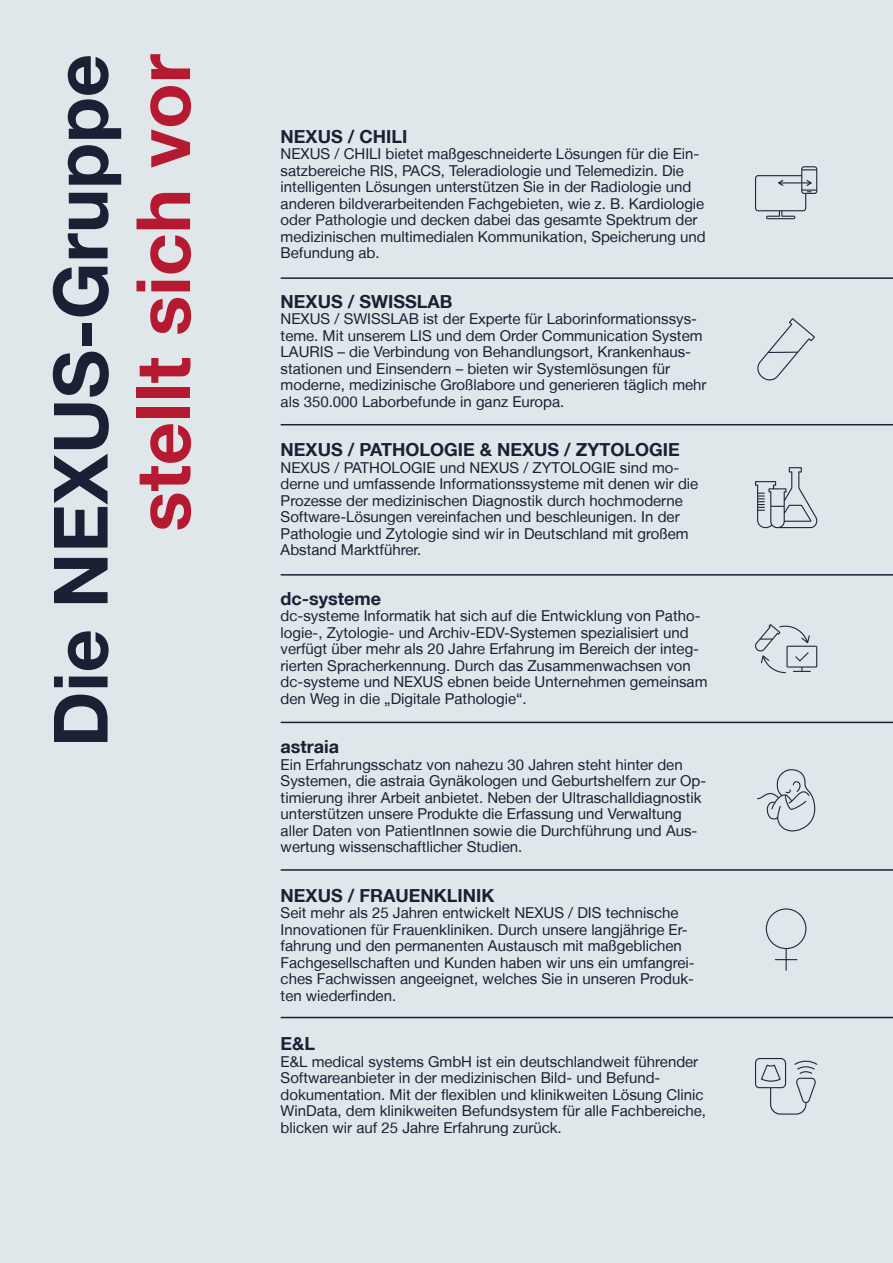
<style>
.page{position:relative;width:893px;height:1263px;background:#dfe7eb}
.page>*{position:absolute;margin:0;border:0;box-sizing:border-box;transform-origin:0 0}
.t1{font:700 75px "Helvetica Neue LT";color:#1b2034}
.t2{font:700 75px "Helvetica Neue LT";color:#b61a31}
.t3{font:700 18px "Helvetica Neue LT";color:#1b2034}
.t4{font:15px/16.5px "Helvetica Neue LT";color:#1b2034}
</style>
<div class="page">
<hr style="left:281px;top:277px;width:612px;height:2px;background:#1b2034">
<hr style="left:281px;top:424px;width:612px;height:1px;background:#1b2034">
<hr style="left:281px;top:574px;width:612px;height:2px;background:#1b2034">
<hr style="left:281px;top:722px;width:612px;height:1px;background:#1b2034">
<hr style="left:281px;top:869px;width:612px;height:2px;background:#1b2034">
<svg style="left:755px;top:166px;width:62px;height:53px"></svg>
<svg style="left:757px;top:769px;width:59px;height:62px"></svg>
<svg style="left:755px;top:1058px;width:62px;height:56px"></svg>
<hr style="left:281px;top:1017px;width:612px;height:1px;background:#1b2034">
<svg style="left:755px;top:467px;width:63px;height:61px"></svg>
<svg style="left:766px;top:908px;width:40px;height:63px"></svg>
<svg style="left:757px;top:318px;width:58px;height:62px"></svg>
<svg style="left:755px;top:624px;width:62px;height:49px"></svg>
<h1 class="t1" style="left:34px;top:747px;width:695px;rotate:-90deg">Die NEXUS-Gruppe</h1>
<h1 class="t2" style="left:117px;top:532px;width:479px;rotate:-90deg">stellt sich vor</h1>
<p class="t3" style="left:281px;top:125px;width:128px">NEXUS / CHILI</p>
<p class="t4" style="left:281px;top:145px;width:427px">NEXUS / CHILI bietet maßgeschneiderte Lösungen für die Ein&shy;satzbereiche RIS, PACS, Teleradiologie und Telemedizin. Die intelligenten Lösungen unterstützen Sie in der Radiologie und anderen bildverarbeitenden Fachgebieten, wie z. B. Kardiologie oder Pathologie und decken dabei das gesamte Spektrum der medizinischen multimedialen Kommunikation, Speicherung und Befundung ab.</p>
<p class="t3" style="left:281px;top:290px;width:173px">NEXUS / SWISSLAB</p>
<p class="t4" style="left:281px;top:310px;width:427px">NEXUS / SWISSLAB ist der Experte für Laborinformationssys&shy;teme. Mit unserem LIS und dem Order Communication System LAURIS – die Verbindung von Behandlungsort, Krankenhaus&shy;stationen und Einsendern – bieten wir Systemlösungen für moderne, medizinische Großlabore und generieren täglich mehr als 350.000 Laborbefunde in ganz Europa.</p>
<p class="t3" style="left:281px;top:438px;width:401px">NEXUS / PATHOLOGIE &amp; NEXUS / ZYTOLOGIE</p>
<p class="t4" style="left:281px;top:459px;width:419px">NEXUS / PATHOLOGIE und NEXUS / ZYTOLOGIE sind mo&shy;derne und umfassende Informationssysteme mit denen wir die Prozesse der medizinischen Diagnostik durch hochmoderne Software-Lösungen vereinfachen und beschleunigen. In der Pathologie und Zytologie sind wir in Deutschland mit großem Abstand Marktführer.</p>
<p class="t3" style="left:281px;top:587px;width:102px">dc-systeme</p>
<p class="t4" style="left:281px;top:607px;width:428px">dc-systeme Informatik hat sich auf die Entwicklung von Patho&shy;logie-, Zytologie- und Archiv-EDV-Systemen spezialisiert und verfügt über mehr als 20 Jahre Erfahrung im Bereich der integ&shy;rierten Spracherkennung. Durch das Zusammenwachsen von dc-systeme und NEXUS ebnen beide Unternehmen gemeinsam den Weg in die „Digitale Pathologie“.</p>
<p class="t3" style="left:281px;top:735px;width:60px">astraia</p>
<p class="t4" style="left:281px;top:756px;width:427px">Ein Erfahrungsschatz von nahezu 30 Jahren steht hinter den Systemen, die astraia Gynäkologen und Geburtshelfern zur Op&shy;timierung ihrer Arbeit anbietet. Neben der Ultraschalldiagnostik unterstützen unsere Produkte die Erfassung und Verwaltung aller Daten von PatientInnen sowie die Durchführung und Aus&shy;wertung wissenschaftlicher Studien.</p>
<p class="t3" style="left:281px;top:884px;width:215px">NEXUS / FRAUENKLINIK</p>
<p class="t4" style="left:281px;top:904px;width:415px">Seit mehr als 25 Jahren entwickelt NEXUS / DIS technische Innovationen für Frauenkliniken. Durch unsere langjährige Er&shy;fahrung und den permanenten Austausch mit maßgeblichen Fachgesellschaften und Kunden haben wir uns ein umfangrei&shy;ches Fachwissen angeeignet, welches Sie in unseren Produk&shy;ten wiederfinden.</p>
<p class="t3" style="left:281px;top:1032px;width:36px">E&amp;L</p>
<p class="t4" style="left:281px;top:1053px;width:427px">E&amp;L medical systems GmbH ist ein deutschlandweit führender Softwareanbieter in der medizinischen Bild- und Befund&shy;dokumentation. Mit der flexiblen und klinikweiten Lösung Clinic WinData, dem klinikweiten Befundsystem für alle Fachbereiche, blicken wir auf 25 Jahre Erfahrung zurück.</p>
</div>
